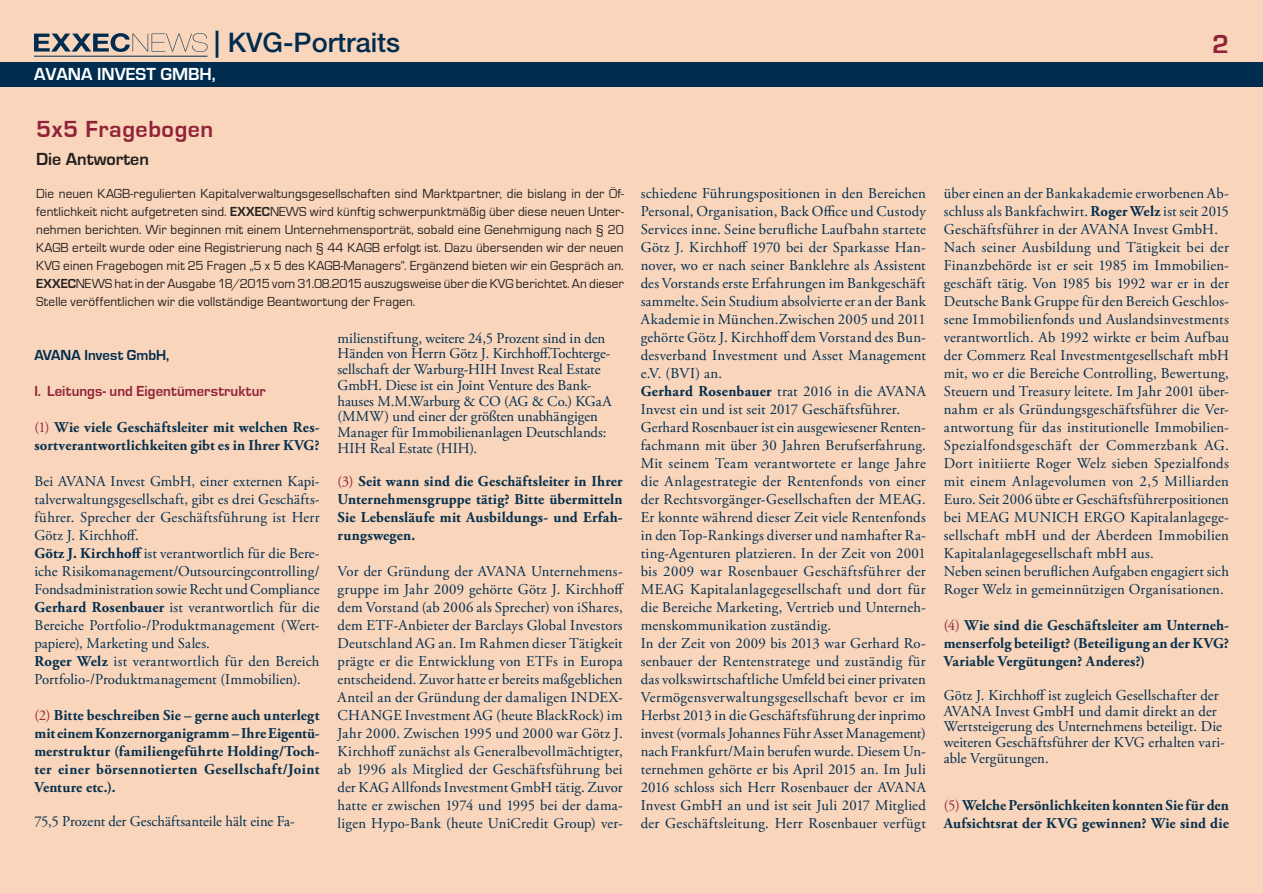
<style>
.page{position:relative;width:1263px;height:893px;background:#f8d5bb}
.page>*{position:absolute;margin:0;border:0;box-sizing:border-box;transform-origin:0 0}
.t1{font:500 27px "Helvetica Neue LT Pro";color:#002d4f}
.t2{font:700 27px "Eurostile";color:#912238}
.t3{font:700 24px "Eurostile";letter-spacing:.025em;color:#912238}
.t4{font:700 18px "Eurostile";color:#fff}
.t5{font:700 18px "Eurostile";color:#231f20}
.Fliesstext_ohne_Einz{font:15px/18px "Adobe Garamond Pro";letter-spacing:.01em;color:#002d4f;text-align:justify}
.Fliesstext_ohne_Einz-2{font:700 15px/18px "Adobe Garamond Pro";letter-spacing:.015em;color:#06304d;text-align:justify}
.Fliesstext_ohne_Einz-3{font:700 15px "Eurostile";letter-spacing:.005em;color:#912238}
.Fliesstext_ohne_Einz-4{font:700 15px "Eurostile";letter-spacing:.005em;color:#002d4f}
.Fliesstext_ohne_Einz-5{font:13.5px/18px "Eurostile";letter-spacing:.01em;color:#231f20;text-align:justify}
.s1{font-size:27.15px}
.s2{font-weight:700}
.s3{font-weight:400;color:#912238}
</style>
<div class="page">
<div style="left:0;top:62px;width:1263px;height:24px;background:#002d4f"></div>
<svg style="left:34px;top:33px;width:173px;height:19px"></svg>
<hr style="left:34px;top:56px;width:173px;height:1px;background:#002d4f">
<h1 class="t1" style="left:214px;top:26px;width:188px"><span class="s1">|</span> KVG-Portraits</h1>
<h1 class="t2" style="left:1212px;top:29px;width:18px">2</h1>
<p class="t4" style="left:34px;top:64px;width:183px">AVANA INVEST GMBH,</p>
<h2 class="t3" style="left:36px;top:116px;width:179px">5x5 Fragebogen</h2>
<p class="t5" style="left:36px;top:149px;width:114px">Die Antworten</p>
<p class="Fliesstext_ohne_Einz-5" style="left:36px;top:185px;width:589px">Die neuen KAGB-regulierten Kapitalverwaltungsgesellschaften sind Marktpartner, die bislang in der Öf&shy;fentlichkeit nicht aufgetreten sind. <span class="s2">EXXEC</span>NEWS wird künftig schwerpunktmäßig über diese neuen Unter&shy;nehmen berichten. Wir beginnen mit einem Unternehmensporträt, sobald eine Genehmigung nach § 20<br>KAGB erteilt wurde oder eine Registrierung nach § 44 KAGB erfolgt ist. Dazu übersenden wir der neuen KVG einen Fragebogen mit 25 Fragen „5 x 5 des KAGB-Managers“. Ergänzend bieten wir ein Gespräch an.</p>
<p class="Fliesstext_ohne_Einz-5" style="left:36px;top:275px;width:589px"><span class="s2">EXXEC</span>NEWS hat in der Ausgabe 18/2015 vom 31.08.2015 auszugsweise über die KVG berichtet. An dieser<br>Stelle veröffentlichen wir die vollständige Beantwortung der Fragen.</p>
<p class="Fliesstext_ohne_Einz-4" style="left:34px;top:347px;width:137px">AVANA Invest GmbH,</p>
<p class="Fliesstext_ohne_Einz-3" style="left:34px;top:383px;width:233px">I. Leitungs- und Eigentümerstruktur</p>
<p class="Fliesstext_ohne_Einz-2" style="left:34px;top:419px;width:287px"><span class="s3">(1)</span> Wie viele Geschäftsleiter mit welchen Res&shy;sortverantwortlichkeiten gibt es in Ihrer KVG?</p>
<p class="Fliesstext_ohne_Einz" style="left:34px;top:473px;width:287px">Bei AVANA Invest GmbH, einer externen Kapi&shy;talverwaltungsgesellschaft, gibt es drei Geschäfts&shy;führer. Sprecher der Geschäftsführung ist Herr Götz J. Kirchhoff.</p>
<p class="Fliesstext_ohne_Einz" style="left:34px;top:545px;width:287px"><span class="s2">Götz J. Kirchhoff</span> ist verantwortlich für die Bere&shy;iche Risikomanagement/Outsourcingcontrolling/ Fondsadministration sowie Recht und Compliance</p>
<p class="Fliesstext_ohne_Einz" style="left:34px;top:599px;width:287px"><span class="s2">Gerhard Rosenbauer</span> ist verantwortlich für die Bereiche Portfolio-/Produktmanagement (Wert&shy;papiere), Marketing und Sales.</p>
<p class="Fliesstext_ohne_Einz" style="left:34px;top:653px;width:287px"><span class="s2">Roger Welz</span> ist verantwortlich für den Bereich<br>Portfolio-/Produktmanagement (Immobilien).</p>
<p class="Fliesstext_ohne_Einz-2" style="left:34px;top:707px;width:287px"><span class="s3">(2)</span> Bitte beschreiben Sie – gerne auch unterlegt mit einem Konzernorganigramm – Ihre Eigentü&shy;merstruktur (familiengeführte Holding/Toch&shy;ter einer börsennotierten Gesellschaft/Joint Venture etc.).</p>
<p class="Fliesstext_ohne_Einz" style="left:34px;top:813px;width:262px">75,5 Prozent der Geschäftsanteile hält eine Fa-</p>
<p class="Fliesstext_ohne_Einz" style="left:338px;top:330px;width:276px;line-height:15.8px;text-align:left">milienstiftung, weitere 24,5 Prozent sind in den Händen von Herrn Götz J. Kirchhoff.Tochterge&shy;sellschaft der Warburg-HIH Invest Real Estate GmbH. Diese ist ein Joint Venture des Bank&shy;hauses M.M.Warburg &amp; CO (AG &amp; Co.) KGaA (MMW) und einer der größten unabhängigen Manager für Immobilienanlagen Deutschlands:<br>HIH Real Estate (HIH).</p>
<p class="Fliesstext_ohne_Einz-2" style="left:338px;top:473px;width:287px"><span class="s3">(3)</span> Seit wann sind die Geschäftsleiter in Ihrer Unternehmensgruppe tätig? Bitte übermitteln Sie Lebensläufe mit Ausbildungs- und Erfah&shy;rungswegen.</p>
<p class="Fliesstext_ohne_Einz" style="left:338px;top:563px;width:288px">Vor der Gründung der AVANA Unternehmens&shy;gruppe im Jahr 2009 gehörte Götz J. Kirchhoff dem Vorstand (ab 2006 als Sprecher) von iShares, dem ETF-Anbieter der Barclays Global Investors Deutschland AG an. Im Rahmen dieser Tätigkeit prägte er die Entwicklung von ETFs in Europa entscheidend. Zuvor hatte er bereits maßgeblichen Anteil an der Gründung der damaligen INDEX-CHANGE Investment AG (heute BlackRock) im Jahr 2000. Zwischen 1995 und 2000 war Götz J.<br>Kirchhoff zunächst als Generalbevollmächtigter, ab 1996 als Mitglied der Geschäftsführung bei der KAG Allfonds Investment GmbH tätig. Zuvor hatte er zwischen 1974 und 1995 bei der dama&shy;ligen Hypo-Bank (heute UniCredit Group) ver-</p>
<p class="Fliesstext_ohne_Einz" style="left:641px;top:185px;width:287px">schiedene Führungspositionen in den Bereichen Personal, Organisation, Back Office und Custody Services inne. Seine berufliche Laufbahn startete Götz J. Kirchhoff 1970 bei der Sparkasse Han&shy;nover, wo er nach seiner Banklehre als Assistent des Vorstands erste Erfahrungen im Bankgeschäft sammelte. Sein Studium absolvierte er an der Bank Akademie in München.Zwischen 2005 und 2011 gehörte Götz J. Kirchhoff dem Vorstand des Bun&shy;desverband Investment und Asset Management e.V. (BVI) an.</p>
<p class="Fliesstext_ohne_Einz" style="left:641px;top:383px;width:287px"><span class="s2">Gerhard Rosenbauer</span> trat 2016 in die AVANA<br>Invest ein und ist seit 2017 Geschäftsführer.</p>
<p class="Fliesstext_ohne_Einz" style="left:641px;top:419px;width:287px">Gerhard Rosenbauer ist ein ausgewiesener Renten&shy;fachmann mit über 30 Jahren Berufserfahrung.<br>Mit seinem Team verantwortete er lange Jahre die Anlagestrategie der Rentenfonds von einer der Rechtsvorgänger-Gesellschaften der MEAG.<br>Er konnte während dieser Zeit viele Rentenfonds in den Top-Rankings diverser und namhafter Ra&shy;ting-Agenturen platzieren. In der Zeit von 2001 bis 2009 war Rosenbauer Geschäftsführer der MEAG Kapitalanlagegesellschaft und dort für die Bereiche Marketing, Vertrieb und Unterneh&shy;menskommunikation zuständig.</p>
<p class="Fliesstext_ohne_Einz" style="left:641px;top:635px;width:287px">In der Zeit von 2009 bis 2013 war Gerhard Ro&shy;senbauer der Rentenstratege und zuständig für das volkswirtschaftliche Umfeld bei einer privaten Vermögensverwaltungsgesellschaft bevor er im Herbst 2013 in die Geschäftsführung der inprimo invest (vormals Johannes Führ Asset Management) nach Frankfurt/Main berufen wurde. Diesem Un&shy;ternehmen gehörte er bis April 2015 an. Im Juli 2016 schloss sich Herr Rosenbauer der AVANA Invest GmbH an und ist seit Juli 2017 Mitglied der Geschäftsleitung. Herr Rosenbauer verfügt</p>
<p class="Fliesstext_ohne_Einz" style="left:944px;top:185px;width:287px">über einen an der Bankakademie erworbenen Ab&shy;schluss als Bankfachwirt. <span class="s2">Roger Welz</span> ist seit 2015<br>Geschäftsführer in der AVANA Invest GmbH.</p>
<p class="Fliesstext_ohne_Einz" style="left:944px;top:239px;width:287px">Nach seiner Ausbildung und Tätigkeit bei der Finanzbehörde ist er seit 1985 im Immobilien&shy;geschäft tätig. Von 1985 bis 1992 war er in der Deutsche Bank Gruppe für den Bereich Geschlos&shy;sene Immobilienfonds und Auslandsinvestments verantwortlich. Ab 1992 wirkte er beim Aufbau der Commerz Real Investmentgesellschaft mbH mit, wo er die Bereiche Controlling, Bewertung, Steuern und Treasury leitete. Im Jahr 2001 über&shy;nahm er als Gründungsgeschäftsführer die Ver&shy;antwortung für das institutionelle Immobilien-Spezialfondsgeschäft der Commerzbank AG.<br>Dort initiierte Roger Welz sieben Spezialfonds mit einem Anlagevolumen von 2,5 Milliarden Euro. Seit 2006 übte er Geschäftsführerpositionen bei MEAG MUNICH ERGO Kapitalanlagege&shy;sellschaft mbH und der Aberdeen Immobilien Kapitalanlagegesellschaft mbH aus.</p>
<p class="Fliesstext_ohne_Einz" style="left:944px;top:563px;width:287px">Neben seinen beruflichen Aufgaben engagiert sich<br>Roger Welz in gemeinnützigen Organisationen.</p>
<p class="Fliesstext_ohne_Einz-2" style="left:944px;top:617px;width:287px"><span class="s3">(4)</span> Wie sind die Geschäftsleiter am Unterneh&shy;menserfolg beteiligt? (Beteiligung an der KVG?<br>Variable Vergütungen? Anderes?)</p>
<p class="Fliesstext_ohne_Einz" style="left:944px;top:688px;width:282px;line-height:15.8px;text-align:left">Götz J. Kirchhoff ist zugleich Gesellschafter der AVANA Invest GmbH und damit direkt an der Wertsteigerung des Unternehmens beteiligt. Die weiteren Geschäftsführer der KVG erhalten vari&shy;able Vergütungen.</p>
<p class="Fliesstext_ohne_Einz-2" style="left:944px;top:797px;width:287px"><span class="s3">(5)</span> Welche Persönlichkeiten konnten Sie für den<br>Aufsichtsrat der KVG gewinnen? Wie sind die</p>
</div>
